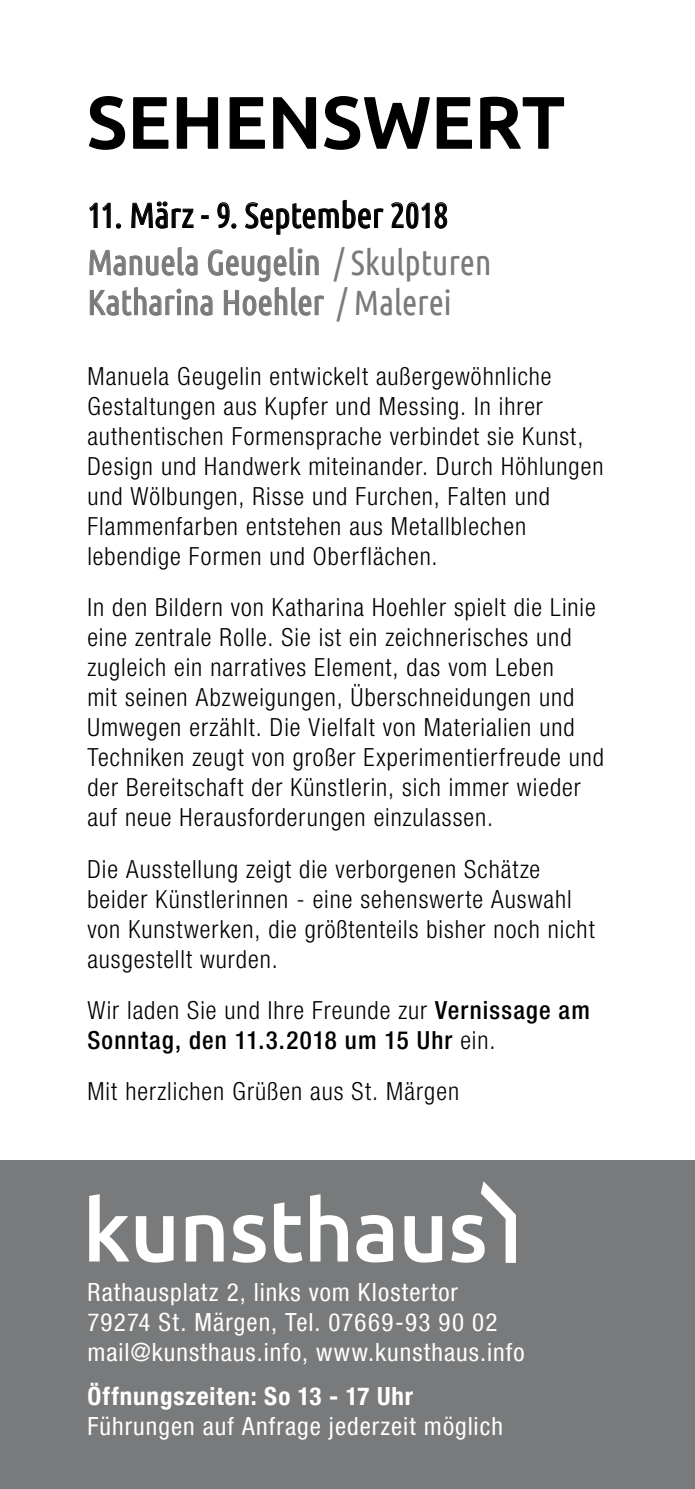
<style>
.page{position:relative;width:695px;height:1489px;background:#fff}
.page>*{position:absolute;margin:0;border:0;box-sizing:border-box;transform-origin:0 0}
.t1{font:500 72.5px "Ubuntu";letter-spacing:.015em;color:#000}
.t2{font:35px/40px "Ubuntu Condensed";letter-spacing:-.005em;color:#787a7b}
.t3{font:35px "Ubuntu Condensed";letter-spacing:-.01em;color:#000}
.t4{font:300 condensed 25px/30px "Helvetica Neue LT Com";letter-spacing:.04em;color:#000}
.t5{font:condensed 25px/30px "Helvetica Neue LT Com";letter-spacing:.04em;color:#fff}
.t6{font:500 condensed 25px/30px "Helvetica Neue LT Com";letter-spacing:.045em;color:#000}
.t7{font:700 condensed 25px "Helvetica Neue LT Com";letter-spacing:.035em;color:#fff}
.s1{font-weight:300}
</style>
<div class="page">
<div style="left:0;top:1160px;width:694px;height:328px;background:#787a7b"></div>
<svg style="left:89px;top:1194px;width:40px;height:67px"></svg>
<svg style="left:136px;top:1216px;width:37px;height:46px"></svg>
<svg style="left:186px;top:1215px;width:38px;height:46px"></svg>
<svg style="left:232px;top:1215px;width:33px;height:47px"></svg>
<svg style="left:274px;top:1202px;width:28px;height:60px"></svg>
<svg style="left:310px;top:1194px;width:38px;height:67px"></svg>
<svg style="left:356px;top:1215px;width:37px;height:47px"></svg>
<svg style="left:404px;top:1216px;width:38px;height:46px"></svg>
<svg style="left:451px;top:1181px;width:65px;height:81px"></svg>
<svg style="left:89px;top:203px;width:32px;height:26px"></svg>
<svg style="left:131px;top:201px;width:63px;height:27px"></svg>
<svg style="left:201px;top:215px;width:7px;height:4px"></svg>
<svg style="left:217px;top:202px;width:19px;height:27px"></svg>
<svg style="left:245px;top:200px;width:139px;height:35px"></svg>
<svg style="left:391px;top:202px;width:56px;height:27px"></svg>
<svg style="left:89px;top:247px;width:235px;height:69px"></svg>
<svg style="left:89px;top:96px;width:37px;height:54px"></svg>
<svg style="left:133px;top:97px;width:36px;height:52px"></svg>
<svg style="left:176px;top:97px;width:43px;height:52px"></svg>
<svg style="left:229px;top:97px;width:36px;height:52px"></svg>
<svg style="left:273px;top:97px;width:43px;height:52px"></svg>
<svg style="left:324px;top:96px;width:106px;height:54px"></svg>
<svg style="left:436px;top:97px;width:36px;height:52px"></svg>
<svg style="left:480px;top:96px;width:84px;height:53px"></svg>
<h1 class="t1" style="left:87px;top:76px;width:478px">SEHENSWERT</h1>
<h2 class="t3" style="left:87px;top:193px;width:362px">11. März - 9. September 2018</h2>
<h2 class="t2" style="left:87px;top:241px;width:405px">Manuela Geugelin / Skulpturen<br>Katharina Hoehler / Malerei</h2>
<p class="t4" style="left:87px;top:361px;width:517px">Manuela Geugelin entwickelt außergewöhnliche Gestaltungen aus Kupfer und Messing. In ihrer authentischen Formensprache verbindet sie Kunst, Design und Handwerk miteinander. Durch Höhlungen und Wölbungen, Risse und Furchen, Falten und Flammenfarben entstehen aus Metallblechen lebendige Formen und Oberflächen.</p>
<p class="t4" style="left:87px;top:592px;width:518px">In den Bildern von Katharina Hoehler spielt die Linie eine zentrale Rolle. Sie ist ein zeichnerisches und zugleich ein narratives Element, das vom Leben<br>mit seinen Abzweigungen, Überschneidungen und Umwegen erzählt. Die Vielfalt von Materialien und Techniken zeugt von großer Experimentierfreude und der Bereitschaft der Künstlerin, sich immer wieder auf neue Herausforderungen einzulassen.</p>
<p class="t4" style="left:87px;top:853px;width:509px">Die Ausstellung zeigt die verborgenen Schätze beider Künstlerinnen - eine sehenswerte Auswahl von Kunstwerken, die größtenteils bisher noch nicht ausgestellt wurden.</p>
<p class="t6" style="left:87px;top:994px;width:504px"><span class="s1">Wir laden Sie und Ihre Freunde zur</span> Vernissage am<br>Sonntag, den 11.3.2018 um 15 Uhr <span class="s1">ein.</span></p>
<p class="t4" style="left:87px;top:1076px;width:373px">Mit herzlichen Grüßen aus St. Märgen</p>
<p class="t5" style="left:87px;top:1276px;width:438px">Rathausplatz 2, links vom Klostertor<br>79274 St. Märgen, Tel. 07669-93 90 02 mail@kunsthaus.info, www.kunsthaus.info</p>
<p class="t7" style="left:87px;top:1381px;width:327px">Öffnungszeiten: So 13 - 17 Uhr</p>
<p class="t5" style="left:87px;top:1411px;width:417px">Führungen auf Anfrage jederzeit möglich</p>
</div>
